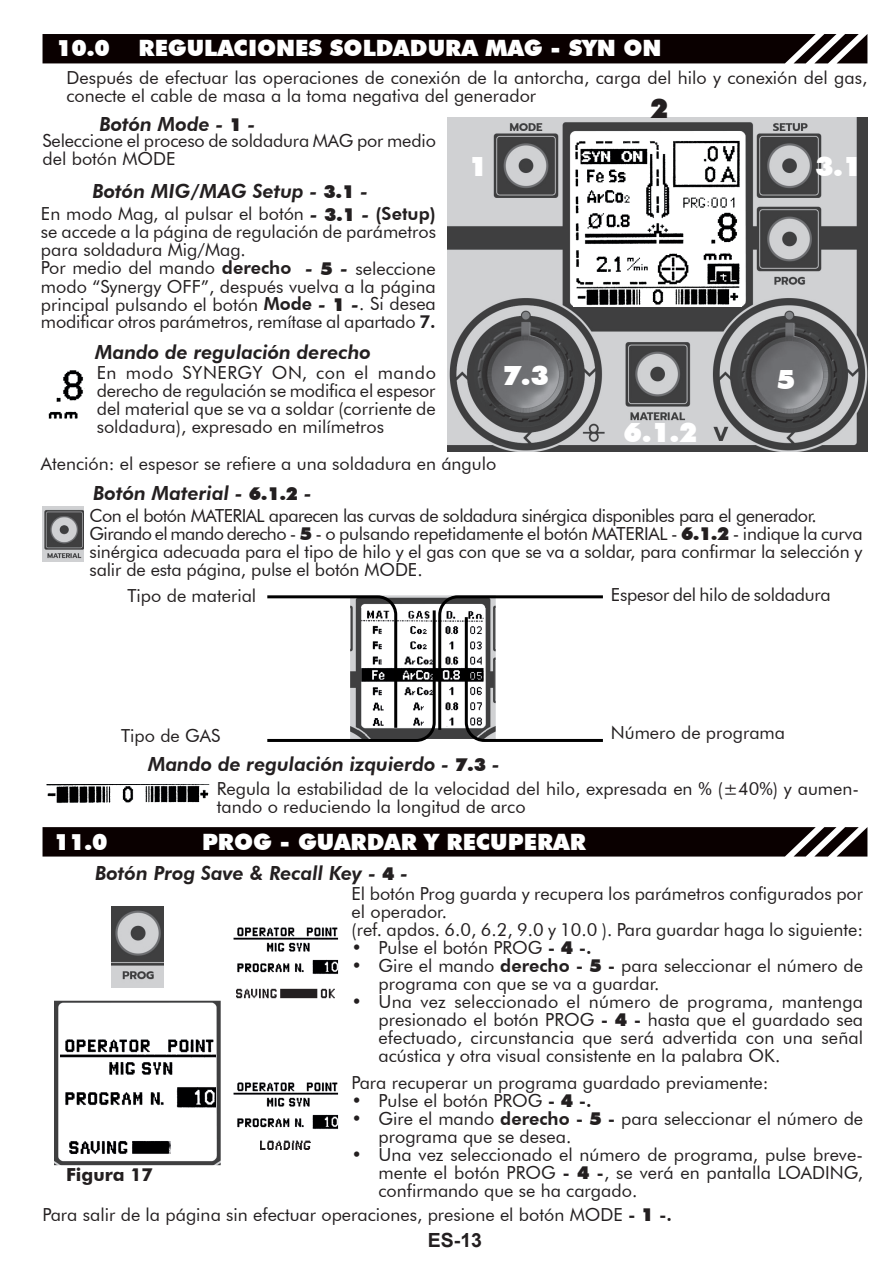
<style>
.page{position:relative;width:893px;height:1263px;background:#fff}
.page>*{position:absolute;margin:0;border:0;box-sizing:border-box;transform-origin:0 0}
.t1{font:900 27px "Futura BT";color:#fff}
.t2{font:900 27px "Futura BT";color:#231f20}
.t3{font:900 22.5px "Futura BT";color:#fff}
.t4{font:italic 800 19.5px "Futura BT";color:#231f20}
.t5{font:700 19.5px "Arial";color:#231f20}
.t6{font:18px/18px "Futura BT";color:#231f20}
.t7{font:700 18px "Futura BT";color:#231f20}
.s1{font-weight:900;font-style:normal;font-size:18px}
.s2{font-weight:800;font-style:italic;font-size:19.5px}
.s3{font-weight:900}
.s4{font-weight:800}
</style>
<div class="page">
<img style="left:54px;top:1001px;width:167px;height:164px">
<div style="left:43px;top:34px;width:824px;height:29px;background:#0a0000"></div>
<svg style="left:267px;top:595px;width:336px;height:147px"></svg>
<svg style="left:43px;top:827px;width:824px;height:29px;background:#120909"></svg>
<img style="left:60px;top:1008px;width:155px;height:149px">
<img style="left:261px;top:1142px;width:50px;height:8px">
<img style="left:237px;top:988px;width:98px;height:11px">
<img style="left:233px;top:927px;width:105px;height:47px">
<img style="left:233px;top:1082px;width:105px;height:60px">
<img style="left:261px;top:1138px;width:50px;height:4px">
<img style="left:43px;top:506px;width:41px;height:56px">
<img style="left:448px;top:117px;width:419px;height:335px">
<img style="left:573px;top:137px;width:169px;height:169px">
<img style="left:48px;top:370px;width:37px;height:49px">
<img style="left:46px;top:784px;width:164px;height:19px">
<img style="left:111px;top:907px;width:53px;height:80px">
<p class="t3" style="left:56px;top:34px;width:55px">10.0</p>
<p class="t3" style="left:139px;top:34px;width:525px">REGULACIONES SOLDADURA MAG - SYN ON</p>
<p class="t6" style="left:67px;top:69px;width:802px">Después de efectuar las operaciones de conexión de la antorcha, carga del hilo y conexión del gas, conecte el cable de masa a la toma negativa del generador</p>
<p class="t4" style="left:99px;top:112px;width:158px">Botón Mode - <span class="s1">1</span> -</p>
<p class="t6" style="left:43px;top:132px;width:395px">Seleccione el proceso de soldadura MAG por medio del botón MODE</p>
<p class="t4" style="left:92px;top:179px;width:277px">Botón MIG/MAG Setup - <span class="s1">3.1</span> -</p>
<h1 class="t2" style="left:650px;top:92px;width:20px">2</h1>
<h1 class="t1" style="left:815px;top:150px;width:48px">3.1</h1>
<h1 class="t1" style="left:469px;top:150px;width:20px">1</h1>
<p class="t6" style="left:41px;top:204px;width:397px">En modo Mag, al pulsar el botón <span class="s2">-</span> <span class="s3">3.1</span> <span class="s2">-</span> <span class="s4">(Setup) </span>se accede a la página de regulación de parámetros para soldadura Mig/Mag.<br>Por medio del mando <span class="s4">derecho</span> <span class="s2">-</span> <span class="s3">5</span> <span class="s2">-</span> seleccione modo “Synergy OFF”, después vuelva a la página principal pulsando el botón <span class="s4">Mode</span> <span class="s2">-</span> <span class="s3">1</span> <span class="s2">-</span>. Si desea modificar otros parámetros, remítase al apartado <span class="s4">7.</span></p>
<p class="t4" style="left:95px;top:340px;width:277px">Mando de regulación derecho</p>
<p class="t6" style="left:97px;top:364px;width:341px;text-align:justify">En modo SYNERGY ON, con el mando derecho de regulación se modifica el espesor del material que se va a soldar (corriente de soldadura), expresado en milímetros</p>
<h1 class="t1" style="left:503px;top:359px;width:48px">7.3</h1>
<h1 class="t1" style="left:624px;top:416px;width:76px">6.1.2</h1>
<h1 class="t1" style="left:777px;top:363px;width:20px">5</h1>
<p class="t6" style="left:41px;top:455px;width:457px">Atención: el espesor se refiere a una soldadura en ángulo</p>
<p class="t6" style="left:90px;top:506px;width:775px">Con el botón MATERIAL aparecen las curvas de soldadura sinérgica disponibles para el generador.<br>Girando el mando derecho - <span class="s3">5</span> - o pulsando repetidamente el botón MATERIAL - <span class="s3">6.1.2</span> - indique la curva sinérgica adecuada para el tipo de hilo y el gas con que se va a soldar, para confirmar la selección y salir de esta página, pulse el botón MODE.</p>
<p class="t4" style="left:93px;top:481px;width:220px">Botón Material - <span class="s1">6.1.2</span> -</p>
<p class="t6" style="left:127px;top:587px;width:130px">Tipo de material</p>
<p class="t6" style="left:121px;top:727px;width:101px">Tipo de GAS</p>
<p class="t6" style="left:611px;top:586px;width:221px">Espesor del hilo de soldadura</p>
<p class="t6" style="left:611px;top:724px;width:176px">Número de programa</p>
<p class="t4" style="left:148px;top:752px;width:353px">Mando de regulación izquierdo - <span class="s1">7.3</span> -</p>
<p class="t6" style="left:217px;top:779px;width:644px">Regula la estabilidad de la velocidad del hilo, expresada en % (±40%) y aumen&shy;tando o reduciendo la longitud de arco</p>
<p class="t3" style="left:54px;top:828px;width:55px">11.0</p>
<p class="t3" style="left:202px;top:828px;width:385px">PROG - GUARDAR Y RECUPERAR</p>
<p class="t6" style="left:351px;top:885px;width:513px">El botón Prog guarda y recupera los parámetros configurados por el operador.<br>(ref. apdos. 6.0, 6.2, 9.0 y 10.0 ). Para guardar haga lo siguiente:</p>
<p class="t6" style="left:351px;top:939px;width:242px">• Pulse el botón PROG <span class="s4">-</span> <span class="s3">4</span> <span class="s4">-.</span></p>
<p class="t6" style="left:378px;top:957px;width:486px;text-indent:-27px">• Gire el mando <span class="s4">derecho -</span> <span class="s3">5</span> <span class="s4">-</span> para seleccionar el número de programa con que se va a guardar.</p>
<p class="t6" style="left:378px;top:993px;width:486px;text-align:justify;text-indent:-27px">• Una vez seleccionado el número de programa, mantenga presionado el botón PROG <span class="s4">-</span> <span class="s3">4</span> <span class="s4">-</span> hasta que el guardado sea efectuado, circunstancia que será advertida con una señal acústica y otra visual consistente en la palabra OK.</p>
<p class="t6" style="left:351px;top:1073px;width:419px">Para recuperar un programa guardado previamente:</p>
<p class="t6" style="left:351px;top:1091px;width:242px">• Pulse el botón PROG <span class="s4">-</span> <span class="s3">4</span> <span class="s4">-.</span></p>
<p class="t6" style="left:378px;top:1109px;width:486px;text-indent:-27px">• Gire el mando <span class="s4">derecho -</span> <span class="s3">5</span> <span class="s4">-</span> para seleccionar el número de programa que se desea.</p>
<p class="t6" style="left:378px;top:1145px;width:486px;text-align:justify;text-indent:-27px">• Una vez seleccionado el número de programa, pulse breve&shy;mente el botón PROG <span class="s4">-</span> <span class="s3">4</span> <span class="s4">-</span>, se verá en pantalla LOADING, confirmando que se ha cargado.</p>
<p class="t4" style="left:95px;top:862px;width:315px">Botón Prog Save &amp; Recall Key - <span class="s1">4</span> -</p>
<p class="t7" style="left:66px;top:1164px;width:88px">Figura 17</p>
<p class="t6" style="left:43px;top:1205px;width:631px">Para salir de la página sin efectuar operaciones, presione el botón MODE <span class="s4">-</span> <span class="s3">1</span> <span class="s4">-.</span></p>
<p class="t5" style="left:428px;top:1227px;width:56px">ES-13</p>
</div>
